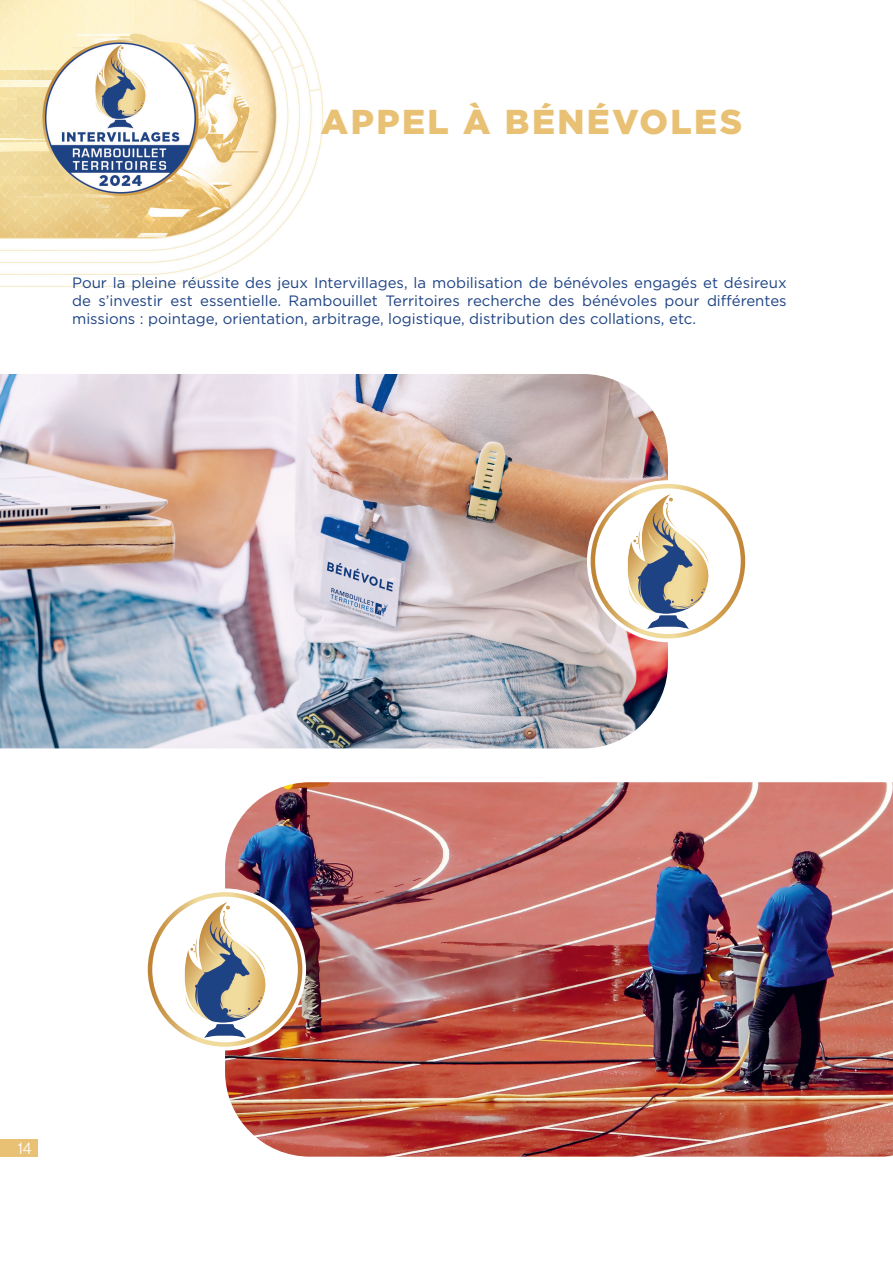
<style>
.page{position:relative;width:893px;height:1263px;background:#fff}
.page>*{position:absolute;margin:0;border:0;box-sizing:border-box;transform-origin:0 0}
.t1{font:900 34.5px "Gotham";letter-spacing:.07em;color:#e9c175}
.t2{font:16.5px "N Haas Grotesk DS Pro 45 Lt";color:#fff}
.t3{font:15px/18px "Gotham";color:#1d4383;text-align:justify}
</style>
<div class="page">
<div style="left:0;top:1139px;width:37px;height:18px;background:#e9c175"></div>
<img style="left:0;top:0;width:324px;height:287px">
<img style="left:0;top:374px;width:668px;height:374px">
<img style="left:225px;top:782px;width:668px;height:375px">
<svg style="left:587px;top:480px;width:162px;height:162px"></svg>
<img style="left:627px;top:493px;width:82px;height:136px">
<div style="left:591px;top:484px;width:154px;height:154px;border:4px solid #fff;border-radius:50%"></div>
<svg style="left:144px;top:888px;width:162px;height:162px"></svg>
<img style="left:184px;top:901px;width:82px;height:137px">
<div style="left:148px;top:892px;width:154px;height:155px;border:4px solid #fff;border-radius:50%"></div>
<h1 class="t1" style="left:321px;top:98px;width:423px">APPEL À BÉNÉVOLES</h1>
<p class="t3" style="left:72px;top:273px;width:716px">Pour la pleine réussite des jeux Intervillages, la mobilisation de bénévoles engagés et désireux de s’investir est essentielle. Rambouillet Territoires recherche des bénévoles pour différentes missions : pointage, orientation, arbitrage, logistique, distribution des collations, etc.</p>
<p class="t2" style="left:17px;top:1139px;width:16px">14</p>
</div>
